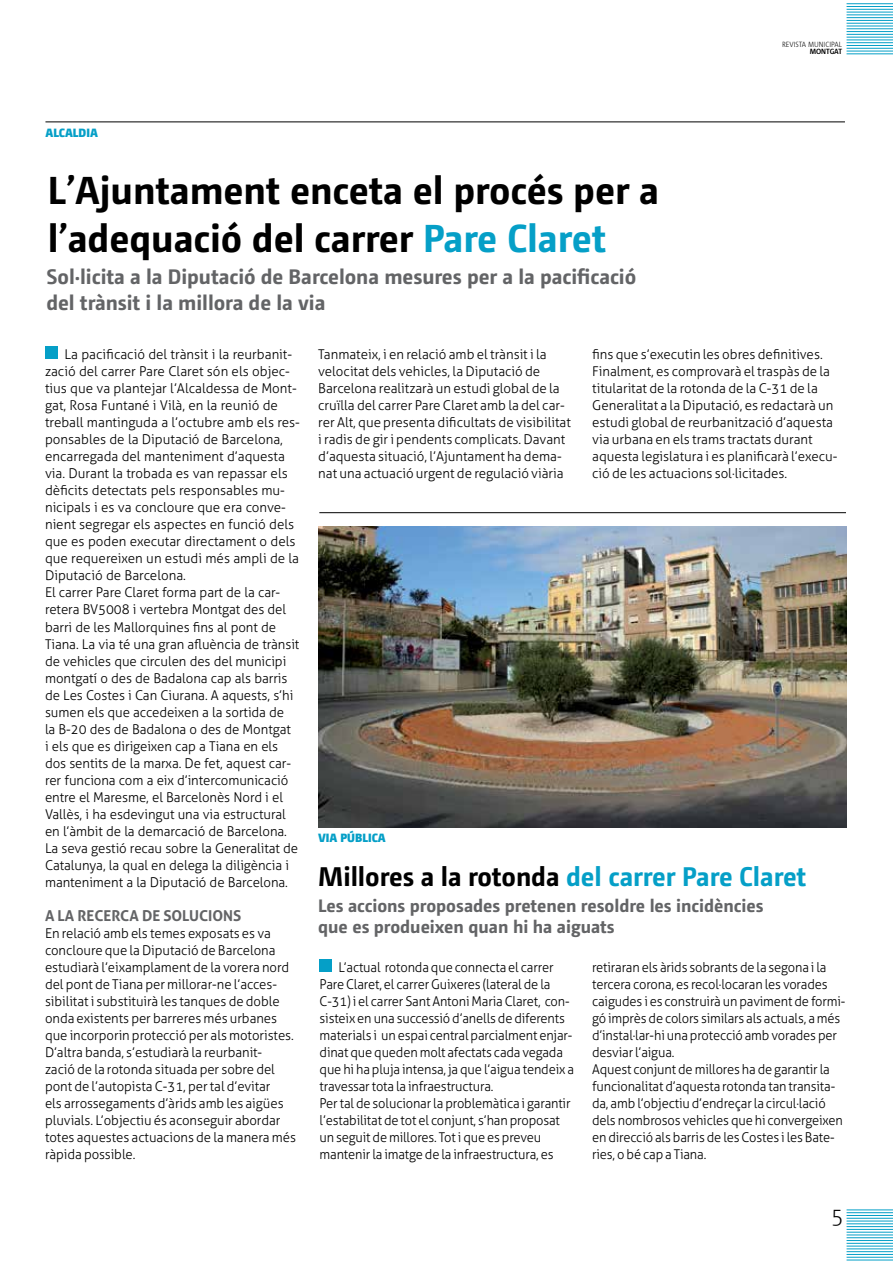
<style>
.page{position:relative;width:893px;height:1263px;background:#fff}
.page>*{position:absolute;margin:0;border:0;box-sizing:border-box;transform-origin:0 0}
.t1{font:700 39px/48px "Camingo";letter-spacing:-.005em;color:#000}
.t2{font:700 27px "Camingo";letter-spacing:-.005em;color:#059fc7}
.t3{font:300 22.5px "Corpid Semi Cd";color:#000}
.t4{font:700 21px/25.5px "Camingo";letter-spacing:-.005em;color:#636466}
.t5{font:700 18px/21px "Camingo";color:#636466}
.t6{font:700 15px "Aller";letter-spacing:-.005em;color:#636466}
.t7{font:300 13.5px/17px "Aller";letter-spacing:-.005em;color:#000}
.t8{font:300 13.5px/17px "Aller";letter-spacing:-.005em;color:#000;scale:.96 1}
.t9{font:900 12px "Camingo";color:#059fc7}
.t10{font:300 7.5px "Corpid Semi Cd";color:#000}
.t11{font:700 7.5px "Corpid Semi Cd";letter-spacing:-.01em;color:#000}
.s1{color:#059fc7}
.s2{color:#000}
</style>
<div class="page">
<hr style="left:846px;top:54px;width:47px;height:1px;background:#059fc7">
<hr style="left:846px;top:51px;width:47px;height:1px;background:#059fc7">
<hr style="left:846px;top:48px;width:47px;height:1px;background:#059fc7">
<hr style="left:846px;top:45px;width:47px;height:1px;background:#059fc7">
<hr style="left:846px;top:42px;width:47px;height:1px;background:#059fc7">
<hr style="left:846px;top:40px;width:47px;height:1px;background:#059fc7">
<hr style="left:846px;top:37px;width:47px;height:1px;background:#059fc7">
<hr style="left:846px;top:34px;width:47px;height:1px;background:#059fc7">
<hr style="left:846px;top:31px;width:47px;height:1px;background:#059fc7">
<hr style="left:846px;top:29px;width:47px;height:1px;background:#059fc7">
<hr style="left:846px;top:26px;width:47px;height:1px;background:#059fc7">
<hr style="left:846px;top:23px;width:47px;height:1px;background:#059fc7">
<hr style="left:846px;top:20px;width:47px;height:1px;background:#059fc7">
<hr style="left:846px;top:17px;width:47px;height:1px;background:#059fc7">
<hr style="left:846px;top:15px;width:47px;height:1px;background:#059fc7">
<hr style="left:846px;top:12px;width:47px;height:1px;background:#059fc7">
<hr style="left:846px;top:9px;width:47px;height:1px;background:#059fc7">
<hr style="left:846px;top:6px;width:47px;height:1px;background:#059fc7">
<hr style="left:846px;top:3px;width:47px;height:1px;background:#059fc7">
<hr style="left:846px;top:1260px;width:47px;height:1px;background:#059fc7">
<hr style="left:846px;top:1257px;width:47px;height:1px;background:#059fc7">
<hr style="left:846px;top:1254px;width:47px;height:1px;background:#059fc7">
<hr style="left:846px;top:1251px;width:47px;height:1px;background:#059fc7">
<hr style="left:846px;top:1248px;width:47px;height:1px;background:#059fc7">
<hr style="left:846px;top:1246px;width:47px;height:1px;background:#059fc7">
<hr style="left:846px;top:1243px;width:47px;height:1px;background:#059fc7">
<hr style="left:846px;top:1240px;width:47px;height:1px;background:#059fc7">
<hr style="left:846px;top:1237px;width:47px;height:1px;background:#059fc7">
<hr style="left:846px;top:1235px;width:47px;height:1px;background:#059fc7">
<hr style="left:846px;top:1232px;width:47px;height:1px;background:#059fc7">
<hr style="left:846px;top:1229px;width:47px;height:1px;background:#059fc7">
<hr style="left:846px;top:1226px;width:47px;height:1px;background:#059fc7">
<hr style="left:846px;top:1223px;width:47px;height:1px;background:#059fc7">
<hr style="left:846px;top:1221px;width:47px;height:1px;background:#059fc7">
<hr style="left:846px;top:1218px;width:47px;height:1px;background:#059fc7">
<hr style="left:846px;top:1215px;width:47px;height:1px;background:#059fc7">
<hr style="left:846px;top:1212px;width:47px;height:1px;background:#059fc7">
<hr style="left:846px;top:1210px;width:47px;height:1px;background:#059fc7">
<hr style="left:45px;top:122px;width:800px;height:1px;background:#000">
<div style="left:45px;top:347px;width:13px;height:12px;background:#059fc7"></div>
<hr style="left:319px;top:512px;width:527px;height:1px;background:#000">
<div style="left:320px;top:959px;width:12px;height:13px;background:#059fc7"></div>
<img style="left:319px;top:527px;width:527px;height:300px">
<p class="t9" style="left:45px;top:124px;width:54px">ALCALDIA</p>
<h1 class="t1" style="left:48px;top:166px;width:613px">L’Ajuntament enceta el procés per a l’adequació del carrer <span class="s1">Pare Claret</span></h1>
<p class="t10" style="left:782px;top:40px;width:61px">REVISTA MUNICI PAL</p>
<p class="t11" style="left:810px;top:47px;width:34px">MONTGAT</p>
<h3 class="t4" style="left:46px;top:264px;width:591px">Sol·licita a la Diputació de Barcelona mesures per a la pacificació del trànsit i la millora de la via</h3>
<p class="t7" style="left:45px;top:346px;width:256px;text-indent:20px">La pacificació del trànsit i la reurbanit&shy;zació del carrer Pare Claret són els objec&shy;tius que va plantejar l’Alcaldessa de Mont&shy;gat, Rosa Funtané i Vilà, en la reunió de treball mantinguda a l’octubre amb els res&shy;ponsables de la Diputació de Barcelona, encarregada del manteniment d’aquesta via. Durant la trobada es van repassar els dèficits detectats pels responsables mu&shy;nicipals i es va concloure que era conve&shy;nient segregar els aspectes en funció dels que es poden executar directament o dels que requereixen un estudi més ampli de la Diputació de Barcelona.<br>El carrer Pare Claret forma part de la car&shy;retera BV5008 i vertebra Montgat des del barri de les Mallorquines fins al pont de Tiana. La via té una gran afluència de trànsit de vehicles que circulen des del municipi montgatí o des de Badalona cap als barris de Les Costes i Can Ciurana. A aquests, s’hi sumen els que accedeixen a la sortida de<br>la B-20 des de Badalona o des de Montgat<br>i els que es dirigeixen cap a Tiana en els dos sentits de la marxa. De fet, aquest car&shy;rer funciona com a eix d’intercomunicació entre el Maresme, el Barcelonès Nord i el Vallès, i ha esdevingut una via estructural en l’àmbit de la demarcació de Barcelona.<br>La seva gestió recau sobre la Generalitat de Catalunya, la qual en delega la diligència i manteniment a la Diputació de Barcelona.</p>
<p class="t6" style="left:45px;top:906px;width:198px">A LA RECERCA DE SOLUCIONS</p>
<p class="t7" style="left:45px;top:924px;width:252px">En relació amb els temes exposats es va concloure que la Diputació de Barcelona estudiarà l’eixamplament de la vorera nord del pont de Tiana per millorar-ne l’acces&shy;sibilitat i substituirà les tanques de doble onda existents per barreres més urbanes que incorporin protecció per als motoristes.<br>D’altra banda, s’estudiarà la reurbanit-<br>zació de la rotonda situada per sobre del pont de l’autopista C-31, per tal d’evitar<br>els arrossegaments d’àrids amb les aigües pluvials. L’objectiu és aconseguir abordar totes aquestes actuacions de la manera més ràpida possible.</p>
<p class="t7" style="left:318px;top:346px;width:254px">Tanmateix, i en relació amb el trànsit i la velocitat dels vehicles, la Diputació de Barcelona realitzarà un estudi global de la cruïlla del carrer Pare Claret amb la del car&shy;rer Alt, que presenta dificultats de visibilitat i radis de gir i pendents complicats. Davant d’aquesta situació, l’Ajuntament ha dema&shy;nat una actuació urgent de regulació viària</p>
<p class="t7" style="left:592px;top:346px;width:247px">fins que s’executin les obres definitives.<br>Finalment, es comprovarà el traspàs de la titularitat de la rotonda de la C-31 de la Generalitat a la Diputació, es redactarà un estudi global de reurbanització d’aquesta via urbana en els trams tractats durant aquesta legislatura i es planificarà l’execu&shy;ció de les actuacions sol·licitades.</p>
<p class="t9" style="left:318px;top:830px;width:45px">VIA PÚBLICA</p>
<h2 class="t2" style="left:318px;top:858px;width:490px"><span class="s2">Millores a la rotonda</span> del carrer Pare Claret</h2>
<h3 class="t5" style="left:318px;top:895px;width:447px">Les accions proposades pretenen resoldre les incidències que es produeixen quan hi ha aiguats</h3>
<p class="t8" style="left:320px;top:958px;width:266px;text-indent:19px">L’actual rotonda que connecta el carrer Pare Claret, el carrer Guixeres (lateral de la C-31) i el carrer Sant Antoni Maria Claret, con&shy;sisteix en una successió d’anells de diferents materials i un espai central parcialment enjar&shy;dinat que queden molt afectats cada vegada que hi ha pluja intensa, ja que l’aigua tendeix a travessar tota la infraestructura.<br>Per tal de solucionar la problemàtica i garantir l’estabilitat de tot el conjunt, s’han proposat un seguit de millores. Tot i que es preveu mantenir la imatge de la infraestructura, es</p>
<p class="t8" style="left:592px;top:958px;width:265px">retiraran els àrids sobrants de la segona i la tercera corona, es recol·locaran les vorades caigudes i es construirà un paviment de formi&shy;gó imprès de colors similars als actuals, a més d’instal·lar-hi una protecció amb vorades per desviar l’aigua.<br>Aquest conjunt de millores ha de garantir la funcionalitat d’aquesta rotonda tan transita&shy;da, amb l’objectiu d’endreçar la circul·lació dels nombrosos vehicles que hi convergeixen en direcció als barris de les Costes i les Bate&shy;ries, o bé cap a Tiana.</p>
<h3 class="t3" style="left:832px;top:1202px;width:13px">5</h3>
</div>
